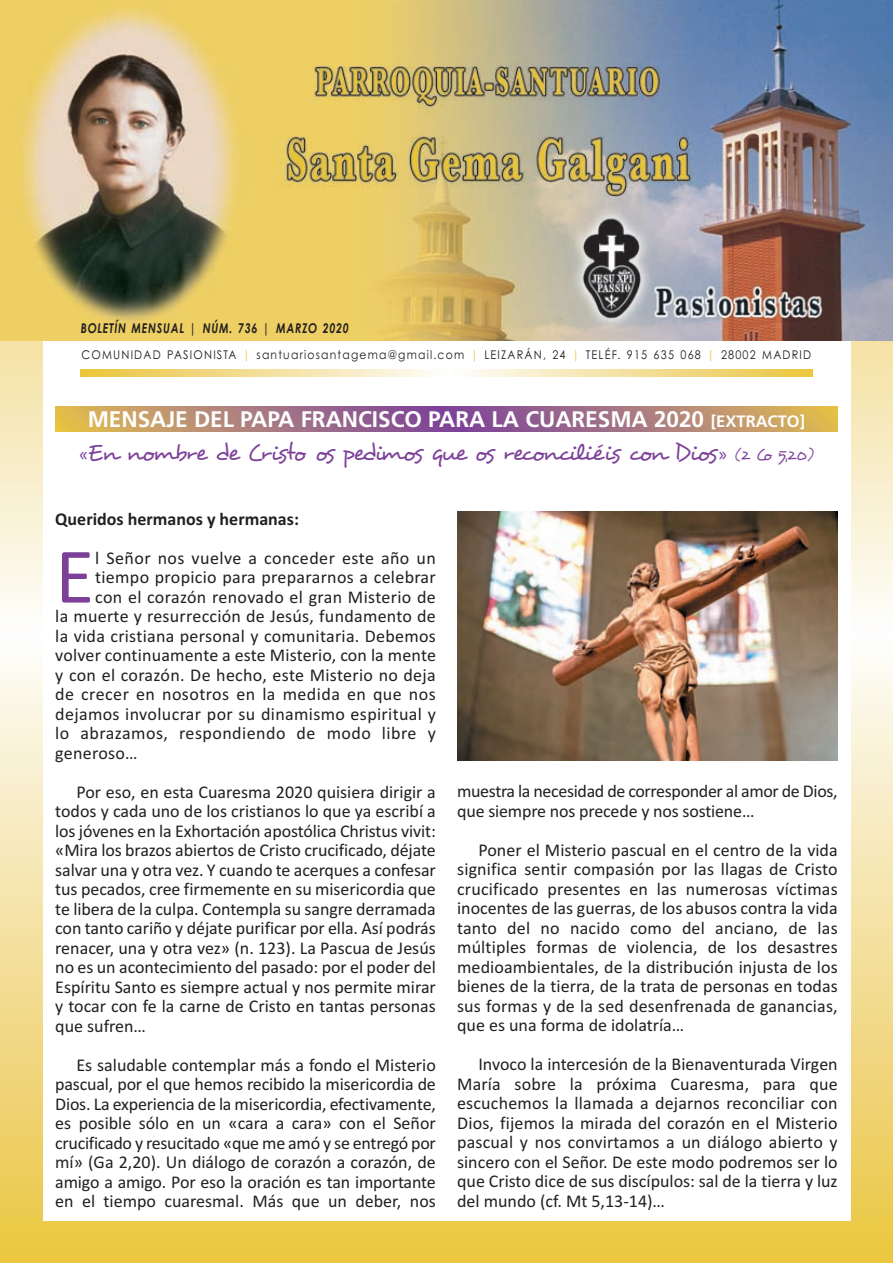
<style>
.page{position:relative;width:893px;height:1263px;background:#fff}
.page>*{position:absolute;margin:0;border:0;box-sizing:border-box;transform-origin:0 0}
.t1{font:79.65px "Calibri";color:#7c4099}
.t2{font:24px "Desyrel";letter-spacing:-.09em;color:#7c4099}
.t3{font:700 22.5px "Frutiger";color:#fff}
.t4{font:18px/19.5px "Calibri";letter-spacing:.01em;color:#231f20;text-align:justify}
.t5{font:18px/19.5px "Calibri";letter-spacing:-.02em;color:#231f20}
.t6{font:700 18px "Calibri";color:#231f20}
.t7{font:italic 700 13.5px "Century Gothic";letter-spacing:.06em;color:#231f20;scale:.8 1}
.t8{font:12px "Century Gothic";letter-spacing:.11em;color:#231f20;scale:.9 1}
.s1{color:#ebc639}
.s2{font-size:16.5px}
</style>
<div class="page">
<svg style="left:0;top:340px;width:893px;height:268px;background:#f8eecb"></svg>
<div style="left:0;top:631px;width:893px;height:632px;background:linear-gradient(to bottom,#fefdfd,#ebc645)"></div>
<div style="left:43px;top:60px;width:807px;height:1160px;background:#fff"></div>
<img style="left:0;top:0;width:893px;height:340px">
<svg style="left:81px;top:370px;width:731px;height:6px;background:#f3e09d"></svg>
<svg style="left:55px;top:406px;width:783px;height:26px;background:#ac7e7b"></svg>
<img style="left:457px;top:511px;width:381px;height:249px">
<p class="t7" style="left:81px;top:321px;width:337px">BOLETÍN MENSUAL | NÚM. 736 | MARZO 2020</p>
<p class="t8" style="left:81px;top:347px;width:812px">COMUNIDAD PASIONISTA <span class="s1">|</span> santuariosantagema@gmail.com <span class="s1">|</span> LEIZARÁN, 24 <span class="s1">|</span> TELÉF. 915 635 068 <span class="s1">|</span> 28002 MADRID</p>
<p class="t3" style="left:88px;top:409px;width:719px">MENSAJE DEL PAPA FRANCISCO PARA LA CUARESMA 2020 <span class="s2">[EXTRACTO]</span></p>
<h2 class="t2" style="left:78px;top:436px;width:738px">«En nombre de Cristo os pedimos que os reconciliéis con Dios» <span class="s2">(2 Co 5,20)</span></h2>
<p class="t6" style="left:55px;top:512px;width:245px">Queridos hermanos y hermanas:</p>
<h1 class="t1" style="left:55px;top:549px;width:40px">E</h1>
<p class="t4" style="left:95px;top:549px;width:342px">l Señor nos vuelve a conceder este año un</p>
<p class="t4" style="left:95px;top:569px;width:342px">tiempo propicio para prepararnos a celebrar</p>
<p class="t4" style="left:95px;top:588px;width:342px">con el corazón renovado el gran Misterio de</p>
<p class="t4" style="left:55px;top:608px;width:382px">la muerte y resurrección de Jesús, fundamento de</p>
<p class="t4" style="left:55px;top:627px;width:382px">la vida cristiana personal y comunitaria. Debemos</p>
<p class="t4" style="left:55px;top:647px;width:382px">volver continuamente a este Misterio, con la mente</p>
<p class="t4" style="left:55px;top:666px;width:382px">y con el corazón. De hecho, este Misterio no deja</p>
<p class="t4" style="left:55px;top:686px;width:382px">de crecer en nosotros en la medida en que nos</p>
<p class="t4" style="left:55px;top:705px;width:382px">dejamos involucrar por su dinamismo espiritual y</p>
<p class="t4" style="left:55px;top:725px;width:382px">lo abrazamos, respondiendo de modo libre y</p>
<p class="t4" style="left:55px;top:744px;width:84px">generoso…</p>
<p class="t4" style="left:55px;top:783px;width:382px;text-indent:21px">Por eso, en esta Cuaresma 2020 quisiera dirigir a todos y cada uno de los cristianos lo que ya escribí a los jóvenes en la Exhortación apostólica Christus vivit: «Mira los brazos abiertos de Cristo crucificado, déjate salvar una y otra vez. Y cuando te acerques a confesar tus pecados, cree firmemente en su misericordia que te libera de la culpa. Contempla su sangre derramada con tanto cariño y déjate purificar por ella. Así podrás renacer, una y otra vez» (n. 123). La Pascua de Jesús no es un acontecimiento del pasado: por el poder del Espíritu Santo es siempre actual y nos permite mirar y tocar con fe la carne de Cristo en tantas personas que sufren…</p>
<p class="t4" style="left:55px;top:1056px;width:382px;text-indent:21px">Es saludable contemplar más a fondo el Misterio pascual, por el que hemos recibido la misericordia de Dios. La experiencia de la misericordia, efectivamente, es posible sólo en un «cara a cara» con el Señor crucificado y resucitado «que me amó y se entregó por mí» (Ga 2,20). Un diálogo de corazón a corazón, de amigo a amigo. Por eso la oración es tan importante en el tiempo cuaresmal. Más que un deber, nos</p>
<p class="t5" style="left:457px;top:783px;width:382px">muestra la necesidad de corresponder al amor de Dios, que siempre nos precede y nos sostiene…</p>
<p class="t4" style="left:457px;top:841px;width:382px;text-indent:21px">Poner el Misterio pascual en el centro de la vida significa sentir compasión por las llagas de Cristo crucificado presentes en las numerosas víctimas inocentes de las guerras, de los abusos contra la vida tanto del no nacido como del anciano, de las múltiples formas de violencia, de los desastres medioambientales, de la distribución injusta de los bienes de la tierra, de la trata de personas en todas sus formas y de la sed desenfrenada de ganancias, que es una forma de idolatría…</p>
<p class="t4" style="left:457px;top:1056px;width:382px;text-indent:21px">Invoco la intercesión de la Bienaventurada Virgen María sobre la próxima Cuaresma, para que escuchemos la llamada a dejarnos reconciliar con Dios, fijemos la mirada del corazón en el Misterio pascual y nos convirtamos a un diálogo abierto y sincero con el Señor. De este modo podremos ser lo que Cristo dice de sus discípulos: sal de la tierra y luz del mundo (cf. Mt 5,13-14)…</p>
</div>
